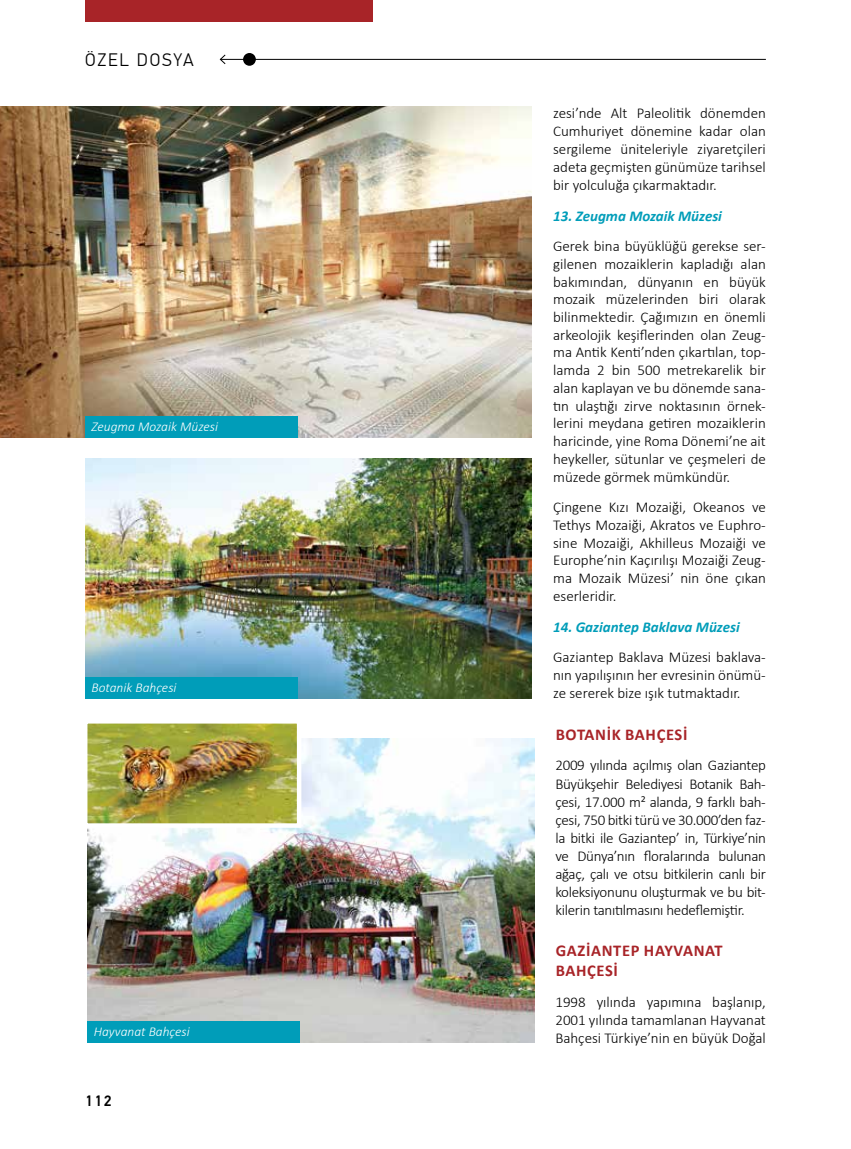
<style>
.page{position:relative;width:851px;height:1149px;background:#fff}
.page>*{position:absolute;margin:0;border:0;box-sizing:border-box;transform-origin:0 0}
.t1{font:300 18px "PF Din Text Pro";letter-spacing:.1em;color:#000}
.t2{font:700 16.5px/19.8px "Calibri";letter-spacing:.04em;color:#a82428}
.t3{font:300 15px/17.7px "Calibri";color:#000;text-align:justify}
.t4{font:italic 700 15px "Calibri";color:#009db9}
.t5{font:500 15px "PF Din Text Pro";color:#000}
.t6{font:italic 300 13.5px "Calibri";color:#fff}
</style>
<div class="page">
<div style="left:85px;top:0;width:288px;height:21px;background:#a82428"></div>
<div style="left:243px;top:53px;width:13px;height:13px;background:#000;border-radius:50%"></div>
<hr style="left:220px;top:59px;width:545px;height:1px;background:#000">
<svg style="left:220px;top:54px;width:6px;height:10px"></svg>
<img style="left:87px;top:738px;width:447px;height:304px">
<div style="left:87px;top:1020px;width:213px;height:22px;background:#009db9"></div>
<img style="left:88px;top:723px;width:208px;height:99px">
<div style="left:83px;top:718px;width:218px;height:109px;border:4px solid #fff"></div>
<img style="left:0;top:106px;width:531px;height:331px">
<div style="left:85px;top:416px;width:213px;height:21px;background:#009db9"></div>
<img style="left:85px;top:458px;width:446px;height:240px">
<div style="left:85px;top:677px;width:213px;height:21px;background:#009db9"></div>
<p class="t1" style="left:85px;top:50px;width:110px">ÖZEL DOSYA</p>
<p class="t6" style="left:91px;top:417px;width:128px">Zeugma Mozaik Müzesi</p>
<p class="t6" style="left:91px;top:679px;width:87px">Botanik Bahçesi</p>
<p class="t6" style="left:94px;top:1022px;width:97px">Hayvanat Bahçesi</p>
<p class="t5" style="left:85px;top:1091px;width:28px">112</p>
<p class="t3" style="left:553px;top:103px;width:214px">zesi’nde Alt Paleolitik dönemden Cumhuriyet dönemine kadar olan sergileme üniteleriyle ziyaretçileri adeta geçmişten günümüze tarihsel bir yolculuğa çıkarmaktadır.</p>
<p class="t4" style="left:553px;top:205px;width:170px">13. Zeugma Mozaik Müzesi</p>
<p class="t3" style="left:553px;top:237px;width:214px">Gerek bina büyüklüğü gerekse ser&shy;gilenen mozaiklerin kapladığı alan bakımından, dünyanın en büyük mozaik müzelerinden biri olarak bilinmektedir. Çağımızın en önemli arkeolojik keşiflerinden olan Zeug&shy;ma Antik Kenti’nden çıkartılan, top&shy;lamda 2 bin 500 metrekarelik bir alan kaplayan ve bu dönemde sana&shy;tın ulaştığı zirve noktasının örnek&shy;lerini meydana getiren mozaiklerin haricinde, yine Roma Dönemi’ne ait heykeller, sütunlar ve çeşmeleri de müzede görmek mümkündür.</p>
<p class="t3" style="left:553px;top:498px;width:214px">Çingene Kızı Mozaiği, Okeanos ve Tethys Mozaiği, Akratos ve Euphro&shy;sine Mozaiği, Akhilleus Mozaiği ve Europhe’nin Kaçırılışı Mozaiği Zeug&shy;ma Mozaik Müzesi’ nin öne çıkan eserleridir.</p>
<p class="t4" style="left:553px;top:615px;width:188px">14. Gaziantep Baklava Müzesi</p>
<p class="t3" style="left:553px;top:648px;width:214px">Gaziantep Baklava Müzesi baklava&shy;nın yapılışının her evresinin önümü&shy;ze sererek bize ışık tutmaktadır.</p>
<p class="t2" style="left:555px;top:723px;width:133px">BOTANİK BAHÇESİ</p>
<p class="t3" style="left:555px;top:756px;width:212px">2009 yılında açılmış olan Gaziantep Büyükşehir Belediyesi Botanik Bah&shy;çesi, 17.000 m² alanda, 9 farklı bah&shy;çesi, 750 bitki türü ve 30.000’den faz&shy;la bitki ile Gaziantep’ in, Türkiye’nin ve Dünya’nın floralarında bulunan ağaç, çalı ve otsu bitkilerin canlı bir koleksiyonunu oluşturmak ve bu bit&shy;kilerin tanıtılmasını hedeflemiştir.</p>
<p class="t2" style="left:555px;top:939px;width:168px">GAZİANTEP HAYVANAT<br>BAHÇESİ</p>
<p class="t3" style="left:555px;top:992px;width:212px">1998 yılında yapımına başlanıp, 2001 yılında tamamlanan Hayvanat Bahçesi Türkiye’nin en büyük Doğal</p>
</div>
